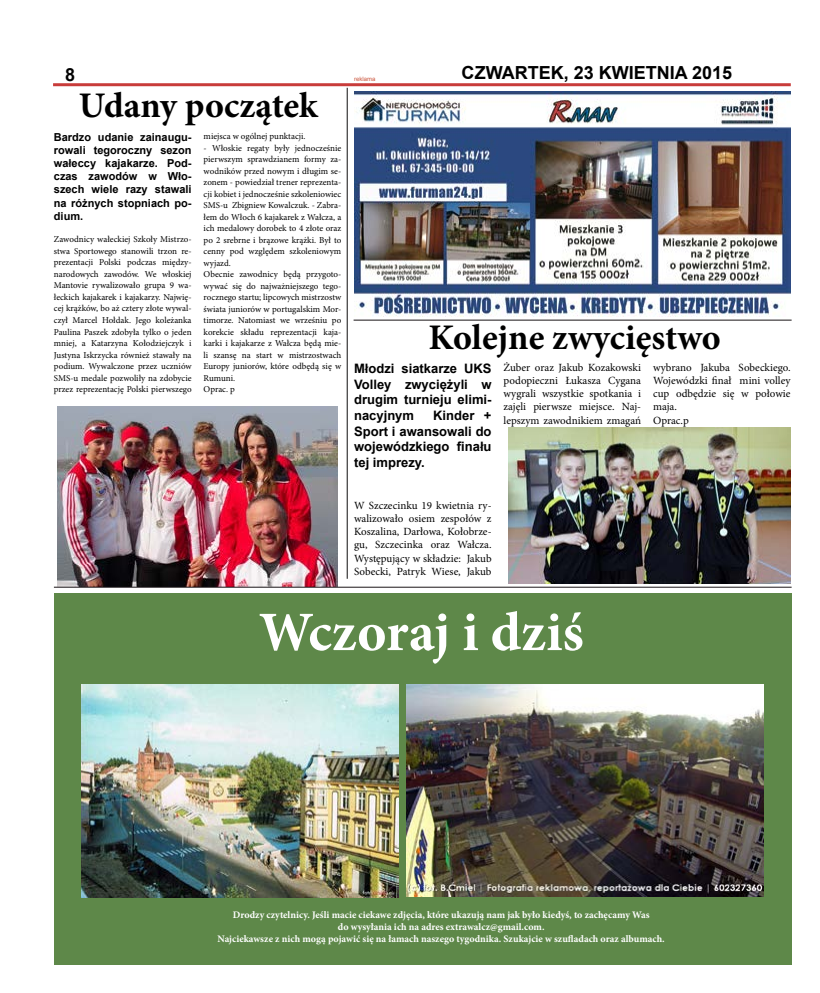
<style>
.page{position:relative;width:820px;height:993px;background:#fff}
.page>*{position:absolute;margin:0;border:0;box-sizing:border-box;transform-origin:0 0}
.t1{font:700 55.7px "Minion Pro";color:#fff}
.t2{font:700 36px "Minion Pro";color:#000}
.t3{font:700 18px "Arial";color:#000}
.t4{font:700 13px/15.6px "Arial";color:#000;text-align:justify}
.t5{font:11px/13.2px "Minion Pro";color:#000;text-align:justify}
.t6{font:700 11px/13.2px "Arial";color:#000;text-align:justify}
.t7{font:700 10px/12px "Minion Pro";color:#fff;text-align:center}
.t8{font:9px/11.5px "Minion Pro";color:#000;text-align:justify}
.t9{font:6px "Arial";color:#cc573f}
</style>
<div class="page">
<hr style="left:53px;top:83px;width:737px;height:3px;background:#c83c3a">
<div style="left:54px;top:592px;width:737px;height:372px;background:#5e8849"></div>
<img style="left:406px;top:684px;width:357px;height:212px">
<img style="left:82px;top:684px;width:317px;height:212px">
<img style="left:354px;top:92px;width:436px;height:224px">
<img style="left:57px;top:406px;width:281px;height:180px">
<img style="left:508px;top:427px;width:282px;height:156px">
<hr style="left:346px;top:88px;width:1px;height:490px;background:#100e0e">
<hr style="left:54px;top:586px;width:737px;height:1px;background:#1a1517">
<hr style="left:353px;top:319px;width:438px;height:1px;background:#1a1517">
<h3 class="t3" style="left:65px;top:63px;width:12px">8</h3>
<h3 class="t3" style="left:461px;top:60px;width:272px">CZWARTEK, 23 KWIETNIA 2015</h3>
<p class="t9" style="left:354px;top:75px;width:23px">reklama</p>
<h2 class="t2" style="left:79px;top:80px;width:240px">Udany początek</h2>
<p class="t6" style="left:54px;top:130px;width:139px">Bardzo udanie zainaugu&shy;rowali tegoroczny sezon wałeccy kajakarze. Pod&shy;czas zawodów w Wło&shy;szech wiele razy stawali na różnych stopniach po&shy;dium.</p>
<p class="t8" style="left:54px;top:234px;width:139px">Zawodnicy wałeckiej Szkoły Mistrzo&shy;stwa Sportowego stanowili trzon re&shy;prezentacji Polski podczas między&shy;narodowych zawodów. We włoskiej Mantovie rywalizowało grupa 9 wa&shy;łeckich kajakarek i kajakarzy. Najwię&shy;cej krążków, bo aż cztery złote wywal&shy;czył Marcel Hołdak. Jego koleżanka Paulina Paszek zdobyła tylko o jeden mniej, a Katarzyna Kołodziejczyk i Justyna Iskrzycka również stawały na podium. Wywalczone przez uczniów SMS-u medale pozwoliły na zdobycie przez reprezentację Polski pierwszego</p>
<p class="t8" style="left:203px;top:130px;width:103px">miejsca w ogólnej punktacji.</p>
<p class="t8" style="left:203px;top:142px;width:139px;text-align:left">- Włoskie regaty były jednocześnie pierwszym sprawdzianem formy za&shy;wodników przed nowym i długim se&shy;zonem - powiedział trener reprezenta&shy;cji kobiet i jednocześnie szkoleniowiec<br>SMS-u Zbigniew Kowalczuk. - Zabra&shy;łem do Włoch 6 kajakarek z Wałcza, a ich medalowy dorobek to 4 złote oraz po 2 srebrne i brązowe krążki. Był to cenny pod względem szkoleniowym wyjazd.<br>Obecnie zawodnicy będą przygoto&shy;wywać się do najważniejszego tego&shy;rocznego startu; lipcowych mistrzostw świata juniorów w portugalskim Mor&shy;timorze. Natomiast we wrześniu po korekcie składu reprezentacji kaja&shy;karki i kajakarze z Wałcza będą mie&shy;li szansę na start w mistrzostwach<br>Europy juniorów, które odbędą się w<br>Rumuni.<br>Oprac. p</p>
<h2 class="t2" style="left:428px;top:312px;width:294px">Kolejne zwycięstwo</h2>
<h3 class="t4" style="left:354px;top:361px;width:139px">Młodzi siatkarze UKS Volley zwyciężyli w drugim turnieju elimi&shy;nacyjnym</h3>
<h3 class="t4" style="left:354px;top:408px;width:139px;text-indent:79px">Kinder + Sport i awansowali do wojewódzkiego finału tej imprezy.</h3>
<p class="t5" style="left:354px;top:498px;width:139px">W Szczecinku 19 kwietnia ry&shy;walizowało osiem zespołów z Koszalina, Darłowa, Kołobrze&shy;gu, Szczecinka oraz Wałcza.<br>Występujący w składzie: Jakub Sobecki, Patryk Wiese, Jakub</p>
<p class="t5" style="left:503px;top:360px;width:139px">Żuber oraz Jakub Kozakowski podopieczni Łukasza Cygana wygrali wszystkie spotkania i zajęli pierwsze miejsce. Naj&shy;lepszym zawodnikiem zmagań</p>
<p class="t5" style="left:652px;top:360px;width:139px;text-align:left">wybrano Jakuba Sobeckiego.<br>Wojewódzki finał mini volley cup odbędzie się w połowie maja.<br>Oprac.p</p>
<h1 class="t1" style="left:259px;top:592px;width:326px">Wczoraj i dziś</h1>
<p class="t7" style="left:217px;top:908px;width:448px">Drodzy czytelnicy. Jeśli macie ciekawe zdjęcia, które ukazują nam jak było kiedyś, to zachęcamy Was<br>do wysyłania ich na adres extrawalcz@gmail.com.<br>Najciekawsze z nich mogą pojawić się na łamach naszego tygodnika. Szukajcie w szufladach oraz albumach.</p>
</div>
